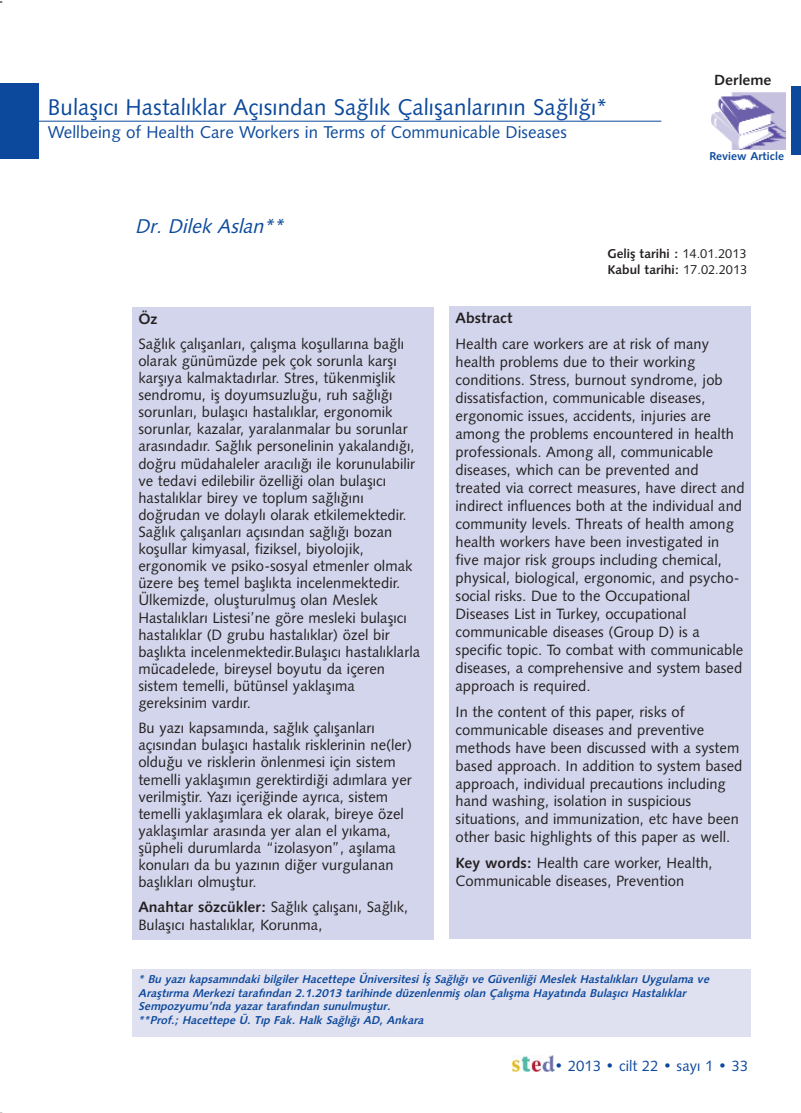
<style>
.page{position:relative;width:801px;height:1113px;background:#fff}
.page>*{position:absolute;margin:0;border:0;box-sizing:border-box;transform-origin:0 0}
.t1{font:22.8px "Humanist 531 BT Roman A";color:#0c499c}
.t2{font:italic 19.95px "Humanist 531 BT Roman A";color:#0c499c}
.t3{font:17.1px "Humanist 531 BT Roman A";color:#0c499c}
.t4{font:15px/17.1px "Humanist 531 BT Roman A";color:#231f20}
.t5{font:15px "Humanist 531 BT Roman A";color:#0c499c}
.t6{font:15px "Humanist 531 BT Bold A";color:#231f20}
.t7{font:14.7px "Humanist 531 BT Bold A";color:#231f20}
.t8{font:12.9px/15.5px "Humanist 531 BT Bold A";color:#231f20}
.t9{font:italic 11.4px/13.6px "Humanist 531 BT Bold A";color:#0c499c}
.t10{font:11.4px "Humanist 531 BT Bold A";color:#0c499c}
.s1{font-family:"Humanist 531 BT Bold A"}
.s2{font-family:"Humanist 531 BT Roman A"}
</style>
<div class="page">
<div style="left:133px;top:306px;width:300px;height:633px;background:#d2d5eb"></div>
<div style="left:450px;top:306px;width:301px;height:632px;background:#d2d5eb"></div>
<hr style="left:21px;top:121px;width:640px;height:1px;background:#0c499c">
<div style="left:0;top:83px;width:38px;height:76px;background:#0c499c"></div>
<div style="left:133px;top:969px;width:618px;height:67px;background:#dfe0f0"></div>
<img style="left:711px;top:93px;width:74px;height:57px">
<div style="left:790px;top:86px;width:11px;height:68px;background:#0c499c"></div>
<svg style="left:512px;top:1055px;width:43px;height:17px"></svg>
<img style="left:512px;top:1055px;width:42px;height:16px">
<h1 class="t1" style="left:48px;top:98px;width:561px">Bulaşıcı Hastalıklar Açısından Sağlık Çalışanlarının Sağlığı*</h1>
<p class="t3" style="left:48px;top:126px;width:520px">Wellbeing of Health Care Workers in Terms of Communicable Diseases</p>
<h2 class="t2" style="left:135px;top:218px;width:154px">Dr. Dilek Aslan**</h2>
<p class="t7" style="left:714px;top:74px;width:59px">Derleme</p>
<p class="t10" style="left:709px;top:152px;width:76px">Review Article</p>
<p class="t6" style="left:138px;top:312px;width:21px">Öz</p>
<p class="t4" style="left:138px;top:336px;width:283px">Sağlık çalışanları, çalışma koşullarına bağlı olarak günümüzde pek çok sorunla karşı karşıya kalmaktadırlar. Stres, tükenmişlik sendromu, iş doyumsuzluğu, ruh sağlığı sorunları, bulaşıcı hastalıklar, ergonomik sorunlar, kazalar, yaralanmalar bu sorunlar arasındadır. Sağlık personelinin yakalandığı, doğru müdahaleler aracılığı ile korunulabilir ve tedavi edilebilir özelliği olan bulaşıcı hastalıklar birey ve toplum sağlığını doğrudan ve dolaylı olarak etkilemektedir.<br>Sağlık çalışanları açısından sağlığı bozan koşullar kimyasal, fiziksel, biyolojik, ergonomik ve psiko-sosyal etmenler olmak üzere beş temel başlıkta incelenmektedir.<br>Ülkemizde, oluşturulmuş olan Meslek Hastalıkları Listesi’ne göre mesleki bulaşıcı hastalıklar (D grubu hastalıklar) özel bir başlıkta incelenmektedir.Bulaşıcı hastalıklarla mücadelede, bireysel boyutu da içeren sistem temelli, bütünsel yaklaşıma gereksinim vardır.</p>
<p class="t4" style="left:138px;top:721px;width:275px">Bu yazı kapsamında, sağlık çalışanları açısından bulaşıcı hastalık risklerinin ne(ler) olduğu ve risklerin önlenmesi için sistem temelli yaklaşımın gerektirdiği adımlara yer verilmiştir. Yazı içeriğinde ayrıca, sistem temelli yaklaşımlara ek olarak, bireye özel yaklaşımlar arasında yer alan el yıkama, şüpheli durumlarda “izolasyon”, aşılama konuları da bu yazının diğer vurgulanan başlıkları olmuştur.</p>
<p class="t4" style="left:138px;top:900px;width:271px"><span class="s1">Anahtar sözcükler:</span> Sağlık çalışanı, Sağlık,<br>Bulaşıcı hastalıklar, Korunma,</p>
<p class="t8" style="left:607px;top:247px;width:141px">Geliş tarihi : <span class="s2">14.01.2013<br></span>Kabul tarihi: <span class="s2">17.02.2013</span></p>
<p class="t6" style="left:455px;top:312px;width:59px">Abstract</p>
<p class="t4" style="left:455px;top:336px;width:291px;line-height:18px">Health care workers are at risk of many health problems due to their working conditions. Stress, burnout syndrome, job dissatisfaction, communicable diseases, ergonomic issues, accidents, injuries are among the problems encountered in health professionals. Among all, communicable diseases, which can be prevented and treated via correct measures, have direct and indirect influences both at the individual and community levels. Threats of health among health workers have been investigated in five major risk groups including chemical, physical, biological, ergonomic, and psycho&shy;social risks. Due to the Occupational Diseases List in Turkey, occupational communicable diseases (Group D) is a specific topic. To combat with communicable diseases, a comprehensive and system based approach is required.</p>
<p class="t4" style="left:455px;top:703px;width:288px;line-height:18px">In the content of this paper, risks of communicable diseases and preventive methods have been discussed with a system based approach. In addition to system based approach, individual precautions including hand washing, isolation in suspicious situations, and immunization, etc have been other basic highlights of this paper as well.</p>
<p class="t4" style="left:455px;top:855px;width:259px;line-height:18px"><span class="s1">Key words:</span> Health care worker, Health,<br>Communicable diseases, Prevention</p>
<p class="t9" style="left:138px;top:973px;width:574px">* Bu yazı kapsamındaki bilgiler Hacettepe Üniversitesi İş Sağlığı ve Güvenliği Meslek Hastalıkları Uygulama ve Araştırma Merkezi tarafından 2.1.2013 tarihinde düzenlenmiş olan Çalışma Hayatında Bulaşıcı Hastalıklar Sempozyumu’nda yazar tarafından sunulmuştur.<br>**Prof.; Hacettepe Ü. Tıp Fak. Halk Sağlığı AD, Ankara</p>
<p class="t5" style="left:554px;top:1059px;width:195px">• 2013 • cilt 22 • sayý 1 • 33</p>
</div>
